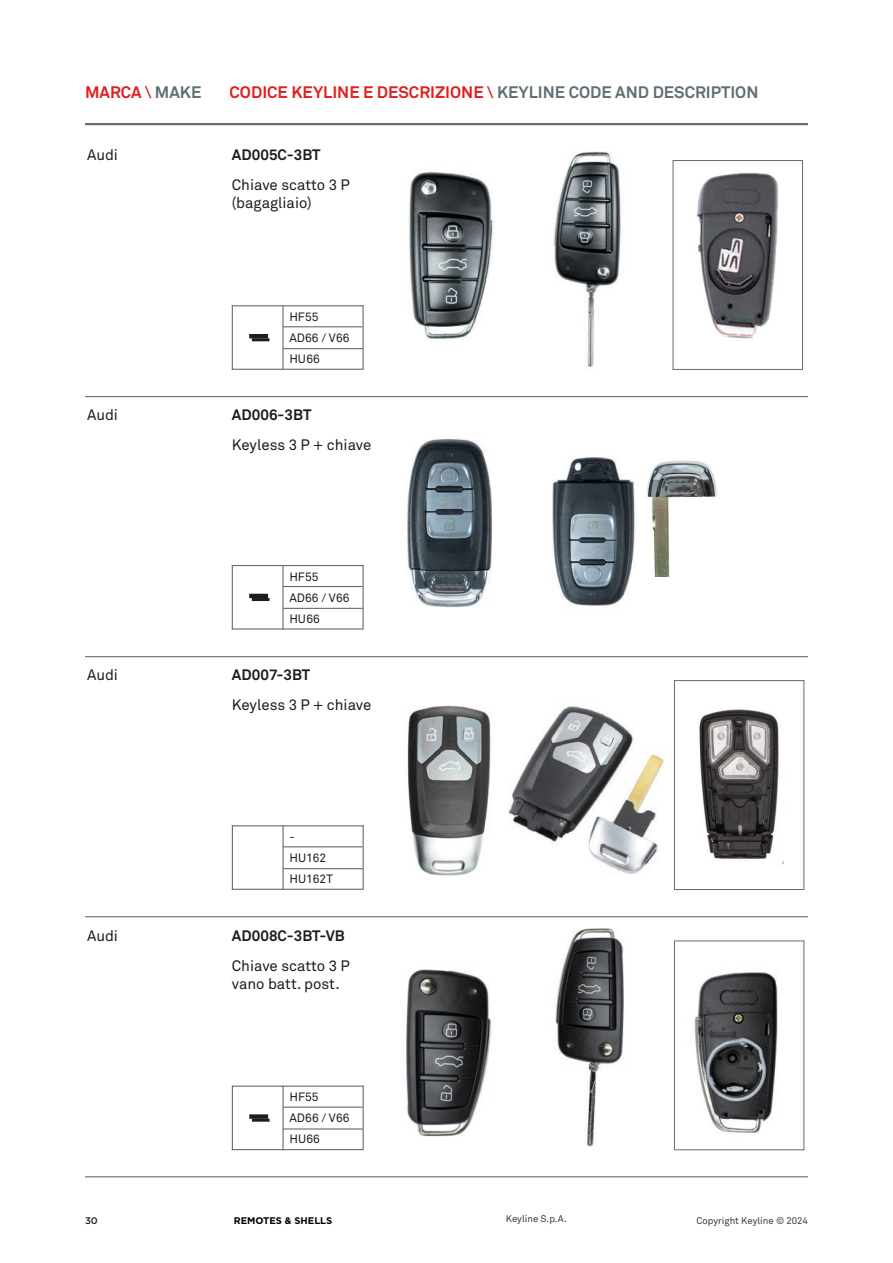
<style>
.page{position:relative;width:893px;height:1263px;background:#fff}
.page>*{position:absolute;margin:0;border:0;box-sizing:border-box;transform-origin:0 0}
.t1{font:700 16.5px "Akkurat Pro";color:#e0211e}
.t2{font:15px/18px "Akkurat Pro";color:#1d1d1b}
.t3{font:700 15px "Akkurat Pro";color:#1d1d1b}
.t4{font:12px/21px "Akkurat Pro";color:#1d1d1b}
.t5{font:9.6px "Akkurat Pro";color:#3d3d3c}
.t6{font:700 9.6px "Gotham HTF";color:#000}
.t7{font:500 9.6px "Gotham HTF";color:#1d1d1b}
.s1{color:#606f74}
</style>
<div class="page">
<hr style="left:85px;top:123px;width:723px;height:2px;background:#606f74">
<hr style="left:85px;top:396px;width:723px;height:1px;background:#606f74">
<hr style="left:85px;top:656px;width:723px;height:1px;background:#606f74">
<hr style="left:85px;top:916px;width:723px;height:1px;background:#606f74">
<hr style="left:85px;top:1176px;width:723px;height:1px;background:#606f74">
<img style="left:409px;top:171px;width:85px;height:169px">
<div style="left:673px;top:160px;width:130px;height:210px;border:1px solid #606f74"></div>
<img style="left:697px;top:172px;width:82px;height:167px">
<img style="left:553px;top:151px;width:68px;height:216px">
<div style="left:249px;top:334px;width:19px;height:4px;border:2px solid #1d1d1b"></div>
<div style="left:252px;top:338px;width:18px;height:3px;border:2px solid #1d1d1b"></div>
<hr style="left:232px;top:305px;width:132px;height:1px;background:#606f74">
<hr style="left:232px;top:305px;width:1px;height:65px;background:#606f74">
<hr style="left:283px;top:326px;width:79px;height:1px;background:#606f74">
<hr style="left:232px;top:369px;width:131px;height:1px;background:#606f74">
<hr style="left:283px;top:348px;width:80px;height:1px;background:#606f74">
<hr style="left:282px;top:305px;width:2px;height:65px;background:#606f74">
<hr style="left:362px;top:305px;width:2px;height:65px;background:#606f74">
<img style="left:407px;top:439px;width:85px;height:168px">
<img style="left:646px;top:460px;width:71px;height:116px">
<img style="left:552px;top:457px;width:83px;height:149px">
<div style="left:249px;top:594px;width:19px;height:4px;border:2px solid #1d1d1b"></div>
<div style="left:252px;top:598px;width:18px;height:3px;border:2px solid #1d1d1b"></div>
<hr style="left:232px;top:565px;width:132px;height:1px;background:#606f74">
<hr style="left:232px;top:565px;width:1px;height:64px;background:#606f74">
<hr style="left:283px;top:586px;width:79px;height:1px;background:#606f74">
<hr style="left:232px;top:628px;width:131px;height:1px;background:#606f74">
<hr style="left:283px;top:608px;width:80px;height:1px;background:#606f74">
<hr style="left:282px;top:565px;width:2px;height:64px;background:#606f74">
<hr style="left:362px;top:565px;width:2px;height:64px;background:#606f74">
<img style="left:407px;top:705px;width:84px;height:170px">
<img style="left:699px;top:709px;width:85px;height:156px">
<img style="left:508px;top:706px;width:156px;height:169px">
<div style="left:674px;top:680px;width:130px;height:210px;border:1px solid #606f74"></div>
<hr style="left:232px;top:825px;width:132px;height:1px;background:#606f74">
<hr style="left:232px;top:825px;width:1px;height:65px;background:#606f74">
<hr style="left:283px;top:846px;width:80px;height:1px;background:#606f74">
<hr style="left:232px;top:889px;width:131px;height:1px;background:#606f74">
<hr style="left:283px;top:868px;width:80px;height:1px;background:#606f74">
<hr style="left:282px;top:825px;width:2px;height:65px;background:#606f74">
<hr style="left:363px;top:825px;width:1px;height:65px;background:#606f74">
<img style="left:406px;top:969px;width:86px;height:168px">
<img style="left:694px;top:972px;width:84px;height:162px">
<img style="left:555px;top:929px;width:69px;height:218px">
<div style="left:674px;top:940px;width:130px;height:210px;border:1px solid #606f74"></div>
<div style="left:249px;top:1114px;width:19px;height:5px;border:2px solid #1d1d1b"></div>
<div style="left:252px;top:1119px;width:18px;height:3px;border:2px solid #1d1d1b"></div>
<hr style="left:232px;top:1085px;width:132px;height:2px;background:#606f74">
<hr style="left:232px;top:1085px;width:1px;height:65px;background:#606f74">
<hr style="left:283px;top:1106px;width:80px;height:2px;background:#606f74">
<hr style="left:232px;top:1149px;width:131px;height:1px;background:#606f74">
<hr style="left:283px;top:1128px;width:80px;height:1px;background:#606f74">
<hr style="left:282px;top:1085px;width:2px;height:65px;background:#606f74">
<hr style="left:363px;top:1085px;width:1px;height:65px;background:#606f74">
<p class="t1" style="left:85px;top:82px;width:118px">MARCA \ <span class="s1">MAKE</span></p>
<p class="t1" style="left:230px;top:82px;width:530px">CODICE KEYLINE E DESCRIZIONE \ <span class="s1">KEYLINE CODE AND DESCRIPTION</span></p>
<p class="t2" style="left:87px;top:146px;width:32px">Audi</p>
<p class="t3" style="left:232px;top:146px;width:90px">AD005C-3BT</p>
<p class="t2" style="left:232px;top:176px;width:120px">Chiave scatto 3 P (bagagliaio)</p>
<p class="t4" style="left:289px;top:306px;width:62px">HF55<br>AD66 / V66<br>HU66</p>
<p class="t2" style="left:87px;top:406px;width:32px">Audi</p>
<p class="t3" style="left:232px;top:405px;width:81px">AD006-3BT</p>
<p class="t2" style="left:232px;top:436px;width:141px">Keyless 3 P + chiave</p>
<p class="t4" style="left:289px;top:566px;width:62px">HF55<br>AD66 / V66<br>HU66</p>
<p class="t2" style="left:87px;top:666px;width:32px">Audi</p>
<p class="t3" style="left:232px;top:666px;width:80px">AD007-3BT</p>
<p class="t2" style="left:232px;top:696px;width:141px">Keyless 3 P + chiave</p>
<p class="t4" style="left:289px;top:826px;width:45px">-<br>HU162<br>HU162T</p>
<p class="t2" style="left:87px;top:927px;width:32px">Audi</p>
<p class="t3" style="left:232px;top:926px;width:115px">AD008C-3BT-VB</p>
<p class="t2" style="left:232px;top:957px;width:120px">Chiave scatto 3 P vano batt. post.</p>
<p class="t7" style="left:85px;top:1215px;width:14px">30</p>
<p class="t4" style="left:289px;top:1087px;width:62px">HF55<br>AD66 / V66<br>HU66</p>
<p class="t6" style="left:234px;top:1215px;width:100px">REMOTES &amp; SHELLS</p>
<p class="t5" style="left:506px;top:1213px;width:63px">Keyline S.p.A.</p>
<p class="t5" style="left:696px;top:1215px;width:113px">Copyright Keyline © 2024</p>
</div>
